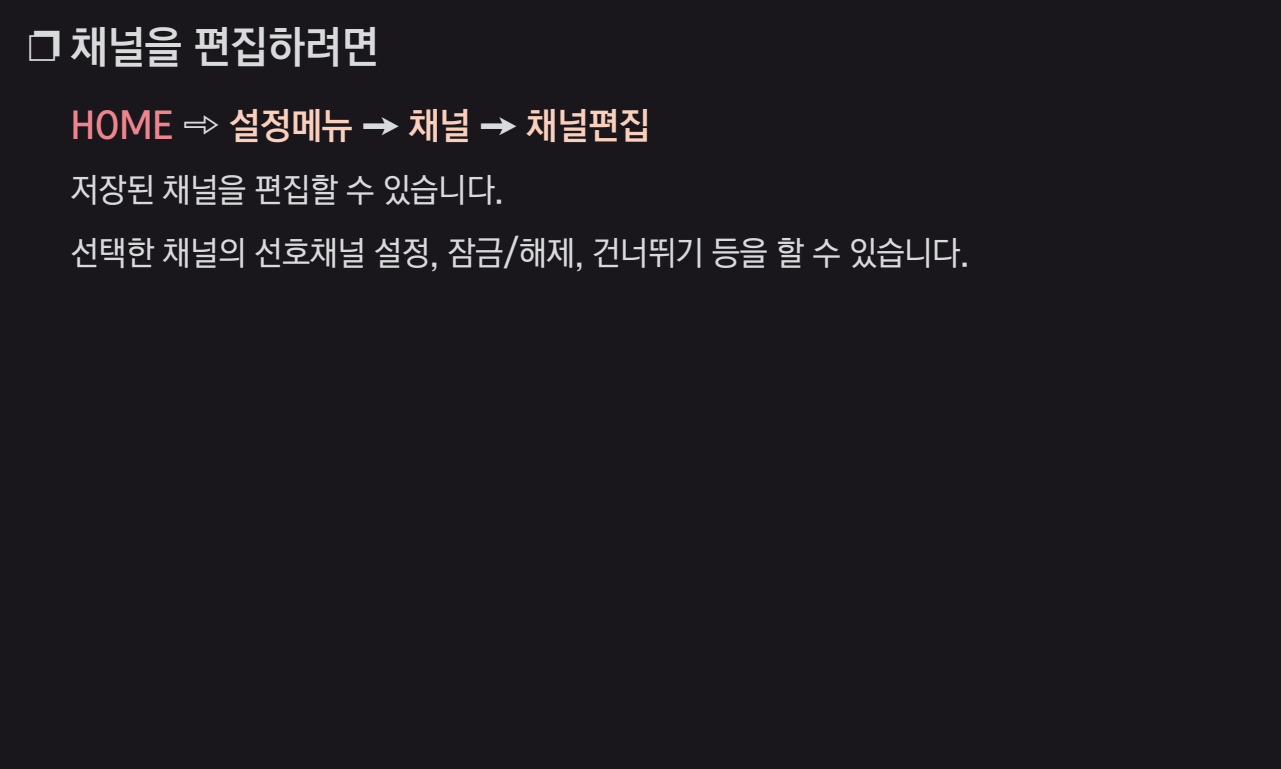
<style>
.page{position:relative;width:1281px;height:769px;background:#fff}
.page>*{position:absolute;margin:0;border:0;box-sizing:border-box;transform-origin:0 0}
.t1{font:48px "LG Display";color:#d9dadb}
.t2{font:40px "LG Display";color:#fad0bd}
.t3{font:300 36px/63px "LG Display";color:#d9dadb}
.s1{font-size:42px}
.s2{color:#ee858e}
.s3{color:#d9dadb}
</style>
<div class="page">
<div style="left:0;top:0;width:1280px;height:768px;background:#1a171c"></div>
<h1 class="t1" style="left:28px;top:9px;width:351px"><span class="s1">❐</span> 채널을 편집하려면</h1>
<p class="t2" style="left:71px;top:95px;width:580px"><span class="s2">HOME</span> <span class="s3">➾</span> 설정메뉴 <span class="s3">➙</span> 채널 <span class="s3">➙</span> 채널편집</p>
<p class="t3" style="left:71px;top:155px;width:899px">저장된 채널을 편집할 수 있습니다.<br>선택한 채널의 선호채널 설정, 잠금/해제, 건너뛰기 등을 할 수 있습니다.</p>
</div>
